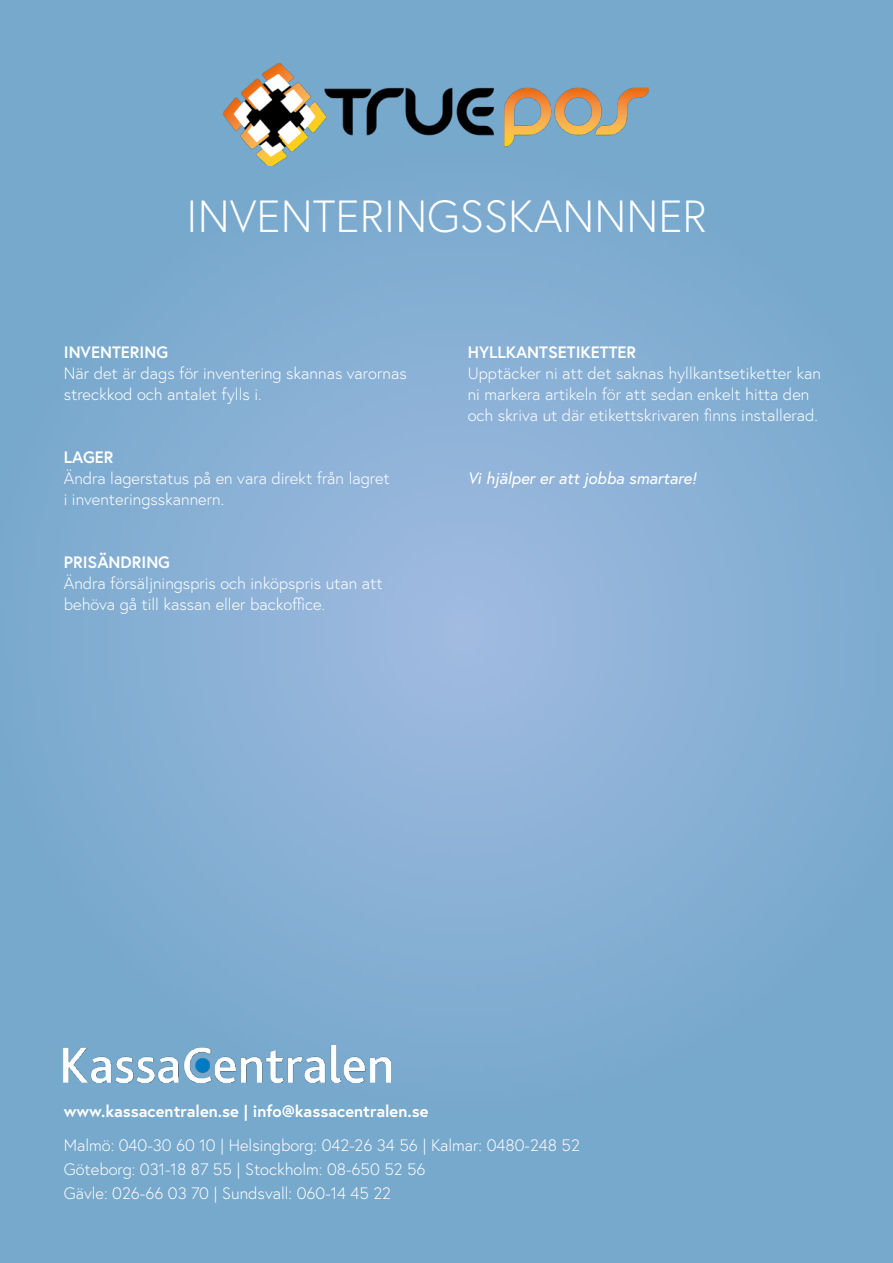
<style>
.page{position:relative;width:893px;height:1263px;background:#fff}
.page>*{position:absolute;margin:0;border:0;box-sizing:border-box;transform-origin:0 0}
.t1{font:300 45px "Europa";color:#fff}
.t2{font:300 16.5px/21px "Europa";color:#fff}
.t3{font:700 16.5px "Europa";color:#fff}
.t4{font:italic 16.5px "Europa";color:#fff}
</style>
<div class="page">
<img style="left:0;top:0;width:893px;height:1263px">
<img style="left:64px;top:1046px;width:326px;height:37px">
<img style="left:223px;top:64px;width:425px;height:101px">
<h1 class="t1" style="left:186px;top:193px;width:522px">INVENTERINGSSKANNNER</h1>
<p class="t3" style="left:64px;top:342px;width:106px">INVENTERING</p>
<p class="t2" style="left:64px;top:363px;width:344px">När det är dags för inventering skannas varornas streckkod och antalet fylls i.</p>
<p class="t3" style="left:64px;top:447px;width:51px">LAGER</p>
<p class="t2" style="left:64px;top:468px;width:328px">Ändra lagerstatus på en vara direkt från lagret i inventeringsskannern.</p>
<p class="t3" style="left:64px;top:552px;width:108px">PRISÄNDRING</p>
<p class="t2" style="left:64px;top:573px;width:320px">Ändra försäljningspris och inköpspris utan att behöva gå till kassan eller backoffice.</p>
<p class="t3" style="left:468px;top:342px;width:170px">HYLLKANTSETIKETTER</p>
<p class="t2" style="left:468px;top:363px;width:355px">Upptäcker ni att det saknas hyllkantsetiketter kan ni markera artikeln för att sedan enkelt hitta den och skriva ut där etikettskrivaren finns installerad.</p>
<p class="t4" style="left:468px;top:471px;width:230px">Vi hjälper er att jobba smartare!</p>
<p class="t3" style="left:64px;top:1101px;width:366px">www.kassacentralen.se | info@kassacentralen.se</p>
<p class="t2" style="left:64px;top:1134px;width:517px;line-height:24px">Malmö: 040-30 60 10 | Helsingborg: 042-26 34 56 | Kalmar: 0480-248 52<br>Göteborg: 031-18 87 55 | Stockholm: 08-650 52 56<br>Gävle: 026-66 03 70 | Sundsvall: 060-14 45 22</p>
</div>
